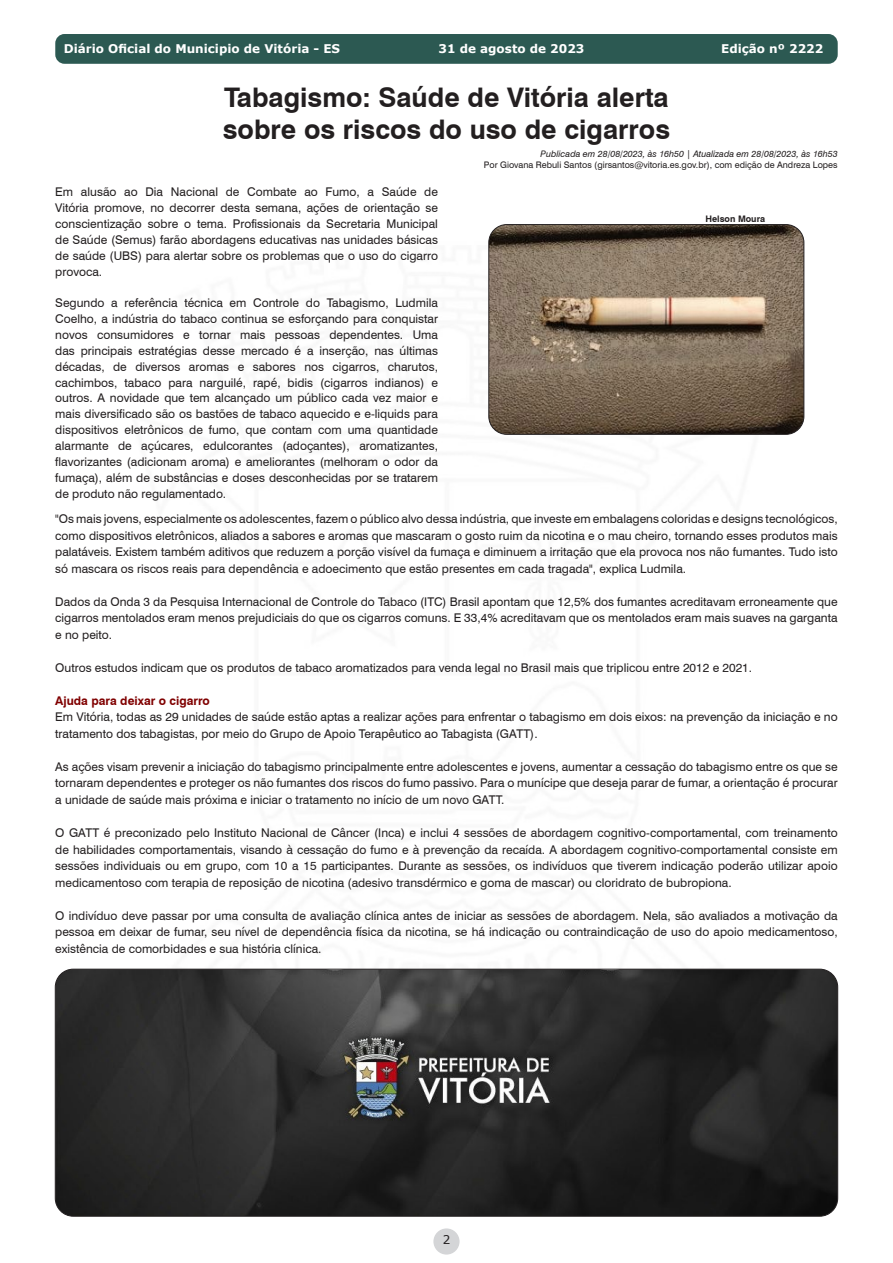
<style>
.page{position:relative;width:893px;height:1263px;background:#fff}
.page>*{position:absolute;margin:0;border:0;box-sizing:border-box;transform-origin:0 0}
.t1{font:700 27px "Swiss 721 BT";color:#231f20}
.t2{font:12px/15.9px "Swiss 721 BT";color:#231f20;text-align:justify}
.t3{font:700 12px "Verdana";color:#fff}
.t4{font:700 12px "Swiss 721 BT";color:#800000}
.t5{font:12px "Verdana";color:#231f20}
.t6{font:9px "Swiss 721 BT";color:#231f20}
.t7{font:italic 9px "Swiss 721 BT";color:#231f20}
.t8{font:700 9px "Swiss 721 BT";color:#231f20}
</style>
<div class="page">
<div style="left:433px;top:1228px;width:27px;height:26px;background:#d4d5d7;border-radius:50%"></div>
<div style="left:56px;top:35px;width:781px;height:28px;background:#2c5952;border-radius:9px"></div>
<div style="left:55px;top:34px;width:783px;height:30px;border:2px solid #2c5952;border-radius:9px"></div>
<img style="left:489px;top:225px;width:315px;height:209px">
<div style="left:489px;top:224px;width:315px;height:210px;border:1px solid #231f20;border-radius:18px"></div>
<img style="left:55px;top:969px;width:783px;height:247px">
<div style="left:55px;top:969px;width:783px;height:247px;border:1px solid #231f20;border-radius:18px"></div>
<p class="t3" style="left:64px;top:41px;width:278px">Diário Oficial do Municipio de Vitória - ES</p>
<p class="t3" style="left:439px;top:41px;width:147px">31 de agosto de 2023</p>
<p class="t3" style="left:721px;top:41px;width:104px">Edição nº 2222</p>
<p class="t1" style="left:224px;top:81px;width:446px">Tabagismo: Saúde de Vitória alerta</p>
<p class="t1" style="left:223px;top:113px;width:449px">sobre os riscos do uso de cigarros</p>
<p class="t7" style="left:541px;top:149px;width:299px">Publicada em 28/08/2023, às 16h50 | Atualizada em 28/08/2023, às 16h53</p>
<p class="t6" style="left:484px;top:160px;width:355px">Por Giovana Rebuli Santos (girsantos@vitoria.es.gov.br), com edição de Andreza Lopes</p>
<p class="t2" style="left:55px;top:184px;width:384px">Em alusão ao Dia Nacional de Combate ao Fumo, a Saúde de Vitória promove, no decorrer desta semana, ações de orientação se conscientização sobre o tema. Profissionais da Secretaria Municipal de Saúde (Semus) farão abordagens educativas nas unidades básicas de saúde (UBS) para alertar sobre os problemas que o uso do cigarro provoca.</p>
<p class="t2" style="left:55px;top:295px;width:384px">Segundo a referência técnica em Controle do Tabagismo, Ludmila Coelho, a indústria do tabaco continua se esforçando para conquistar novos consumidores e tornar mais pessoas dependentes. Uma das principais estratégias desse mercado é a inserção, nas últimas décadas, de diversos aromas e sabores nos cigarros, charutos, cachimbos, tabaco para narguilé, rapé, bidis (cigarros indianos) e outros. A novidade que tem alcançado um público cada vez maior e mais diversificado são os bastões de tabaco aquecido e e-liquids para dispositivos eletrônicos de fumo, que contam com uma quantidade alarmante de açúcares, edulcorantes (adoçantes), aromatizantes, flavorizantes (adicionam aroma) e ameliorantes (melhoram o odor da fumaça), além de substâncias e doses desconhecidas por se tratarem de produto não regulamentado.</p>
<p class="t2" style="left:55px;top:510px;width:784px;line-height:16.5px">"Os mais jovens, especialmente os adolescentes, fazem o público alvo dessa indústria, que investe em embalagens coloridas e designs tecnológicos, como dispositivos eletrônicos, aliados a sabores e aromas que mascaram o gosto ruim da nicotina e o mau cheiro, tornando esses produtos mais palatáveis. Existem também aditivos que reduzem a porção visível da fumaça e diminuem a irritação que ela provoca nos não fumantes. Tudo isto só mascara os riscos reais para dependência e adoecimento que estão presentes em cada tragada", explica Ludmila.</p>
<p class="t2" style="left:55px;top:593px;width:784px;line-height:16.5px">Dados da Onda 3 da Pesquisa Internacional de Controle do Tabaco (ITC) Brasil apontam que 12,5% dos fumantes acreditavam erroneamente que cigarros mentolados eram menos prejudiciais do que os cigarros comuns. E 33,4% acreditavam que os mentolados eram mais suaves na garganta e no peito.</p>
<p class="t2" style="left:55px;top:659px;width:698px">Outros estudos indicam que os produtos de tabaco aromatizados para venda legal no Brasil mais que triplicou entre 2012 e 2021.</p>
<p class="t4" style="left:55px;top:693px;width:156px">Ajuda para deixar o cigarro</p>
<p class="t2" style="left:55px;top:709px;width:784px;line-height:16.5px">Em Vitória, todas as 29 unidades de saúde estão aptas a realizar ações para enfrentar o tabagismo em dois eixos: na prevenção da iniciação e no tratamento dos tabagistas, por meio do Grupo de Apoio Terapêutico ao Tabagista (GATT).</p>
<p class="t2" style="left:55px;top:758px;width:784px;line-height:16.5px">As ações visam prevenir a iniciação do tabagismo principalmente entre adolescentes e jovens, aumentar a cessação do tabagismo entre os que se tornaram dependentes e proteger os não fumantes dos riscos do fumo passivo. Para o munícipe que deseja parar de fumar, a orientação é procurar a unidade de saúde mais próxima e iniciar o tratamento no início de um novo GATT.</p>
<p class="t2" style="left:55px;top:824px;width:784px;line-height:16.5px">O GATT é preconizado pelo Instituto Nacional de Câncer (Inca) e inclui 4 sessões de abordagem cognitivo-comportamental, com treinamento de habilidades comportamentais, visando à cessação do fumo e à prevenção da recaída. A abordagem cognitivo-comportamental consiste em sessões individuais ou em grupo, com 10 a 15 participantes. Durante as sessões, os indivíduos que tiverem indicação poderão utilizar apoio medicamentoso com terapia de reposição de nicotina (adesivo transdérmico e goma de mascar) ou cloridrato de bubropiona.</p>
<p class="t2" style="left:55px;top:907px;width:784px;line-height:16.5px">O indivíduo deve passar por uma consulta de avaliação clínica antes de iniciar as sessões de abordagem. Nela, são avaliados a motivação da pessoa em deixar de fumar, seu nível de dependência física da nicotina, se há indicação ou contraindicação de uso do apoio medicamentoso, existência de comorbidades e sua história clínica.</p>
<p class="t8" style="left:705px;top:213px;width:61px">Helson Moura</p>
<p class="t5" style="left:443px;top:1231px;width:9px">2</p>
</div>
